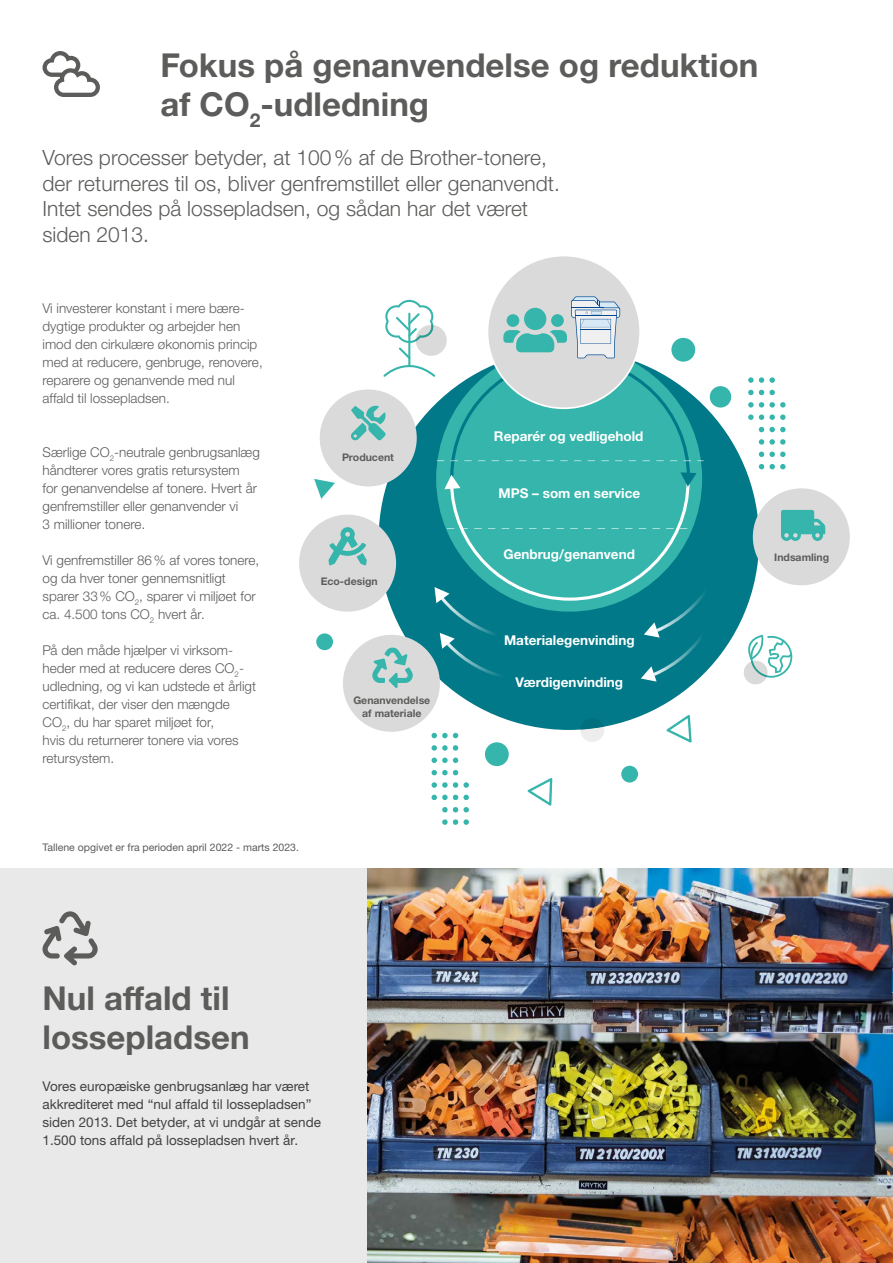
<style>
.page{position:relative;width:893px;height:1263px;background:#fff}
.page>*{position:absolute;margin:0;border:0;box-sizing:border-box;transform-origin:0 0}
.t1{font:700 33px/39px "Helvetica Neue LTW1 G";color:#5c5c5b}
.t2{font:300 21px/25.5px "Helvetica Neue LTW1 G";color:#5c5c5b}
.t3{font:300 13.5px/18px "Helvetica Neue LTW1 G";color:#5c5c5b}
.t4{font:13.5px/18px "Helvetica Neue LTW1 G";color:#424241}
.t5{font:700 13.5px "Helvetica Neue LTW1 G";color:#fff}
.t6{font:700 10.5px/13.5px "Helvetica Neue LTW1 G";color:#5c5c5b;text-align:center}
.t7{font:10.5px "Helvetica Neue LTW1 G";color:#5c5c5b}
</style>
<div class="page">
<hr style="left:892px;top:652px;width:1px;height:611px;background:#e9e9e9">
<div style="left:0;top:869px;width:368px;height:394px;background:#e9e9e9"></div>
<img style="left:368px;top:869px;width:525px;height:394px">
<svg style="left:43px;top:51px;width:57px;height:46px"></svg>
<div style="left:379px;top:349px;width:380px;height:381px;background:#017988;border-radius:50%"></div>
<svg style="left:667px;top:715px;width:25px;height:27px"></svg>
<svg style="left:528px;top:778px;width:24px;height:28px"></svg>
<svg style="left:432px;top:770px;width:26px;height:5px"></svg>
<svg style="left:432px;top:757px;width:26px;height:6px"></svg>
<svg style="left:432px;top:745px;width:26px;height:6px"></svg>
<svg style="left:432px;top:733px;width:26px;height:5px"></svg>
<svg style="left:442px;top:819px;width:27px;height:6px"></svg>
<svg style="left:442px;top:807px;width:27px;height:5px"></svg>
<svg style="left:432px;top:795px;width:37px;height:5px"></svg>
<svg style="left:432px;top:782px;width:37px;height:6px"></svg>
<svg style="left:759px;top:427px;width:27px;height:5px"></svg>
<svg style="left:759px;top:439px;width:27px;height:6px"></svg>
<svg style="left:759px;top:452px;width:27px;height:5px"></svg>
<svg style="left:759px;top:464px;width:27px;height:5px"></svg>
<svg style="left:748px;top:377px;width:27px;height:6px"></svg>
<svg style="left:748px;top:390px;width:27px;height:5px"></svg>
<svg style="left:748px;top:402px;width:38px;height:5px"></svg>
<svg style="left:748px;top:414px;width:38px;height:6px"></svg>
<div style="left:710px;top:386px;width:21px;height:22px;background:#35b5ab;border-radius:50%"></div>
<div style="left:485px;top:742px;width:24px;height:24px;background:#35b5ab;border-radius:50%"></div>
<svg style="left:744px;top:635px;width:48px;height:49px"></svg>
<svg style="left:580px;top:726px;width:24px;height:16px"></svg>
<div style="left:621px;top:766px;width:17px;height:16px;background:#35b5ab;border-radius:50%"></div>
<div style="left:316px;top:633px;width:17px;height:17px;background:#35b5ab;border-radius:50%"></div>
<div style="left:753px;top:488px;width:97px;height:97px;background:#dadada;border-radius:50%"></div>
<div style="left:343px;top:635px;width:97px;height:97px;background:#dadada;border-radius:50%"></div>
<div style="left:299px;top:515px;width:97px;height:97px;background:#dadada;border-radius:50%"></div>
<svg style="left:372px;top:647px;width:41px;height:41px"></svg>
<img style="left:660px;top:591px;width:45px;height:37px">
<svg style="left:644px;top:622px;width:16px;height:15px"></svg>
<img style="left:654px;top:628px;width:54px;height:48px">
<svg style="left:641px;top:666px;width:16px;height:16px"></svg>
<img style="left:451px;top:648px;width:50px;height:28px">
<svg style="left:440px;top:633px;width:15px;height:16px"></svg>
<img style="left:441px;top:603px;width:54px;height:35px">
<svg style="left:314px;top:256px;width:390px;height:347px"></svg>
<svg style="left:781px;top:510px;width:44px;height:31px"></svg>
<svg style="left:42px;top:911px;width:56px;height:55px"></svg>
<h1 class="t1" style="left:161px;top:45px;width:599px">Fokus på genanvendelse og reduktion af CO<sub>2</sub>-udledning</h1>
<h2 class="t2" style="left:43px;top:145px;width:519px">Vores processer betyder, at 100% af de Brother-tonere, der returneres til os, bliver genfremstillet eller genanvendt.<br>Intet sendes på lossepladsen, og sådan har det været siden 2013.</h2>
<p class="t3" style="left:43px;top:299px;width:222px">Vi investerer konstant i mere bære&shy;dygtige produkter og arbejder hen imod den cirkulære økonomis princip med at reducere, genbruge, renovere, reparere og genanvende med nul affald til lossepladsen.</p>
<p class="t3" style="left:43px;top:443px;width:219px">Særlige CO<sub>2</sub>-neutrale genbrugsanlæg håndterer vores gratis retursystem<br>for genanvendelse af tonere. Hvert år genfremstiller eller genanvender vi<br>3 millioner tonere.</p>
<p class="t3" style="left:43px;top:551px;width:218px">Vi genfremstiller 86% af vores tonere, og da hver toner gennemsnitligt sparer 33% CO<sub>2</sub>, sparer vi miljøet for ca. 4.500 tons CO<sub>2</sub> hvert år.</p>
<p class="t3" style="left:43px;top:641px;width:215px">På den måde hjælper vi virksom&shy;heder med at reducere deres CO<sub>2</sub>- udledning, og vi kan udstede et årligt certifikat, der viser den mængde<br>CO<sub>2</sub>, du har sparet miljøet for,<br>hvis du returnerer tonere via vores retursystem.</p>
<p class="t6" style="left:342px;top:450px;width:53px">Producent</p>
<p class="t6" style="left:321px;top:575px;width:58px">Eco-design</p>
<p class="t6" style="left:353px;top:693px;width:79px">Genanvendelse af materiale</p>
<p class="t5" style="left:494px;top:428px;width:151px">Reparér og vedligehold</p>
<p class="t5" style="left:498px;top:485px;width:143px">MPS – som en service</p>
<p class="t5" style="left:503px;top:545px;width:133px">Genbrug/genanvend</p>
<p class="t5" style="left:504px;top:632px;width:132px">Materialegenvinding</p>
<p class="t5" style="left:516px;top:674px;width:109px">Værdigenvinding</p>
<p class="t6" style="left:774px;top:550px;width:56px">Indsamling</p>
<p class="t7" style="left:43px;top:841px;width:258px">Tallene opgivet er fra perioden april 2022 - marts 2023.</p>
<h1 class="t1" style="left:43px;top:979px;width:209px">Nul affald til lossepladsen</h1>
<p class="t4" style="left:43px;top:1077px;width:280px">Vores europæiske genbrugsanlæg har været akkrediteret med “nul affald til lossepladsen” siden 2013. Det betyder, at vi undgår at sende 1.500 tons affald på lossepladsen hvert år.</p>
</div>
